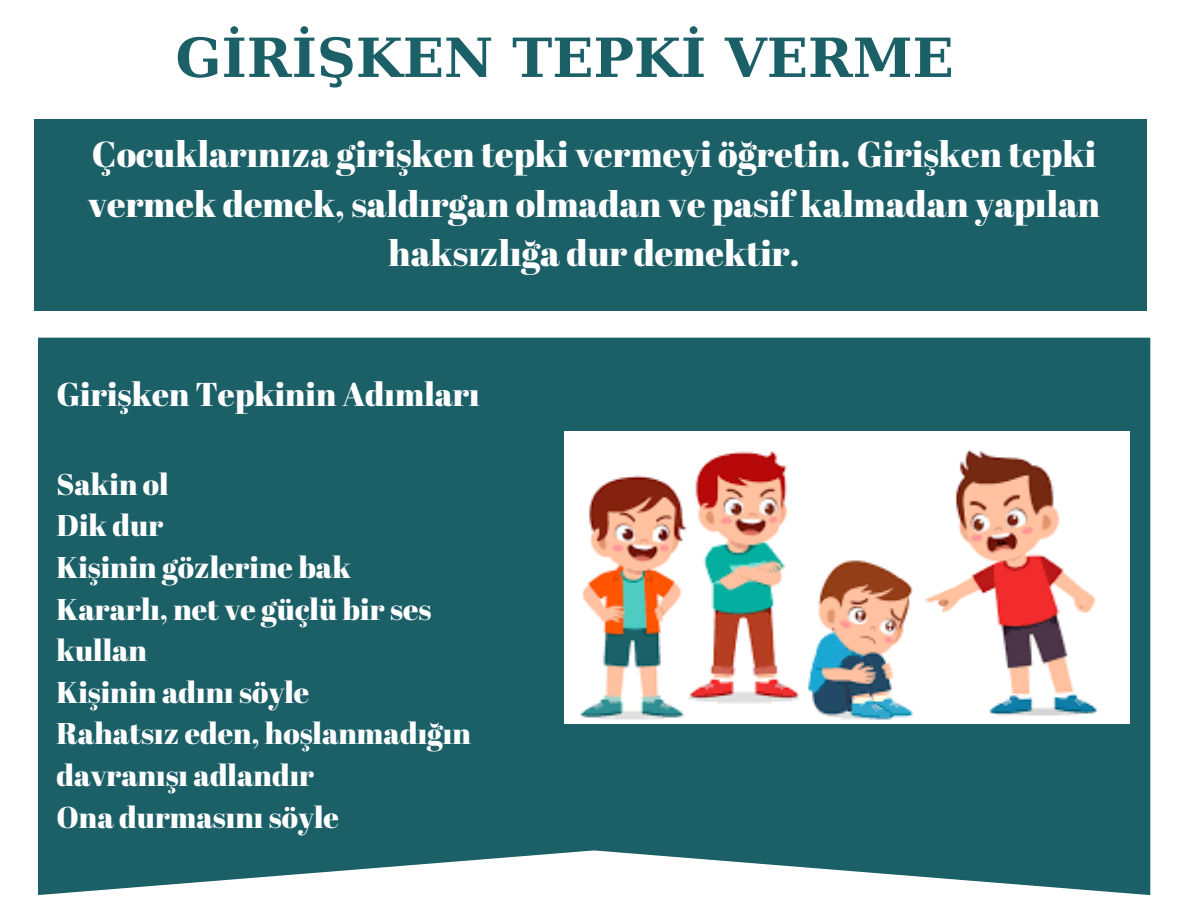
<style>
.page{position:relative;width:1188px;height:918px;background:#fff}
.page>*{position:absolute;margin:0;border:0;box-sizing:border-box;transform-origin:0 0}
.t1{font:700 54px "DejaVu Serif";color:#1b5f67}
.t2{font:36px/49.5px "Abril Fatface";color:#fff;text-align:center}
.t3{font:33px "Abril Fatface";color:#fff}
.t4{font:30px/41.7px "Abril Fatface";color:#fff}
</style>
<div class="page">
<div style="left:35px;top:119px;width:1112px;height:192px;background:#1b5f67"></div>
<div style="left:38px;top:338px;width:1112px;height:557px;background:#1b5f67"></div>
<img style="left:565px;top:431px;width:565px;height:293px">
<h2 class="t1" style="left:175px;top:26px;width:780px">GİRİŞKEN TEPKİ VERME</h2>
<p class="t2" style="left:88px;top:129px;width:1014px">Çocuklarınıza girişken tepki vermeyi öğretin. Girişken tepki vermek demek, saldırgan olmadan ve pasif kalmadan yapılan haksızlığa dur demektir.</p>
<h2 class="t3" style="left:56px;top:371px;width:425px">Girişken Tepkinin Adımları</h2>
<p class="t4" style="left:56px;top:462px;width:114px">Sakin ol</p>
<p class="t4" style="left:56px;top:504px;width:108px">Dik dur</p>
<p class="t4" style="left:56px;top:546px;width:296px">Kişinin gözlerine bak</p>
<p class="t4" style="left:56px;top:587px;width:377px">Kararlı, net ve güçlü bir ses kullan</p>
<p class="t4" style="left:56px;top:670px;width:254px">Kişinin adını söyle</p>
<p class="t4" style="left:56px;top:712px;width:416px">Rahatsız eden, hoşlanmadığın davranışı adlandır</p>
<p class="t4" style="left:56px;top:795px;width:284px">Ona durmasını söyle</p>
</div>
